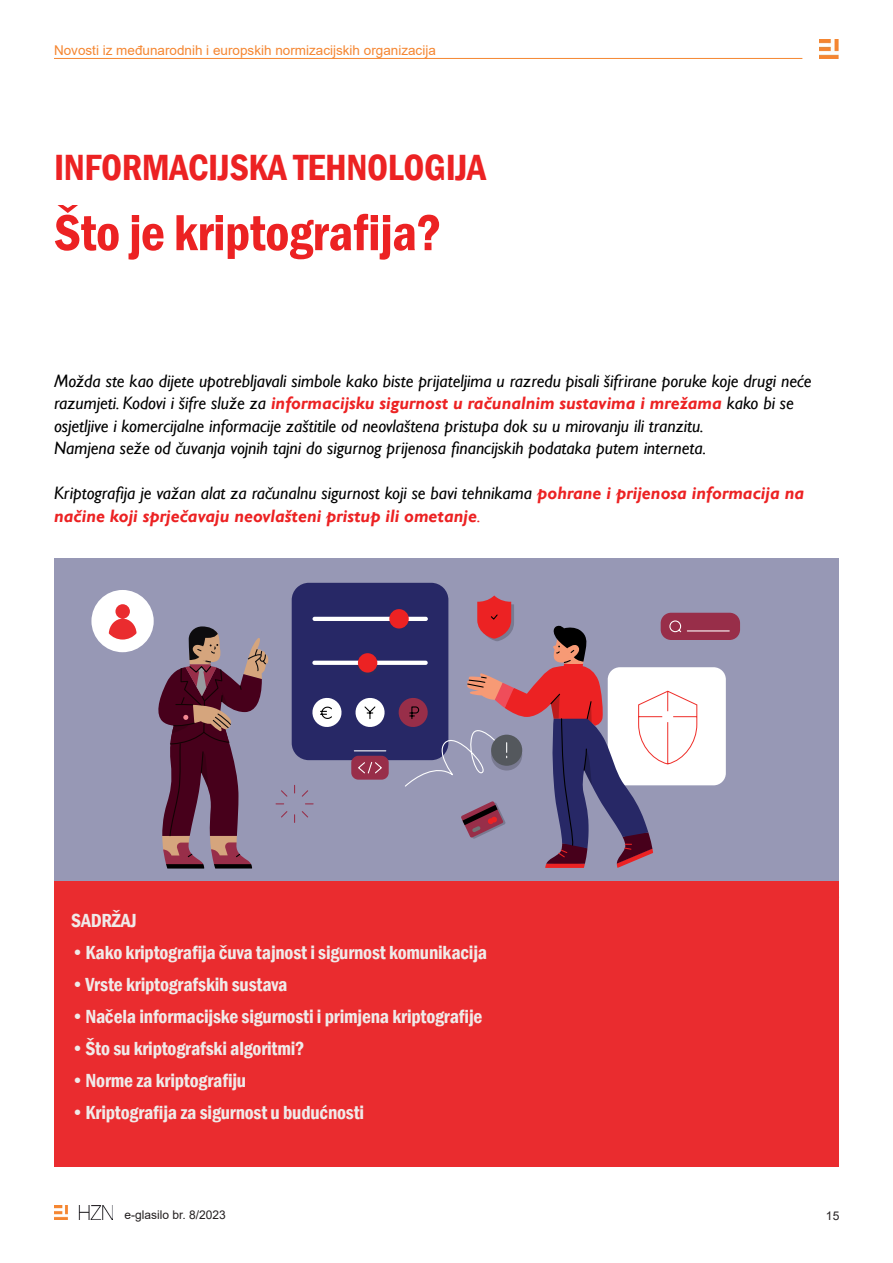
<style>
.page{position:relative;width:893px;height:1263px;background:#fff}
.page>*{position:absolute;margin:0;border:0;box-sizing:border-box;transform-origin:0 0}
.t1{font:600 condensed 52.5px "Franklin Gothic";letter-spacing:-.01em;color:#ec2223}
.t2{font:600 condensed 37.5px "Franklin Gothic";letter-spacing:-.01em;color:#ec2223}
.t3{font:600 condensed 19.5px "Franklin Gothic";letter-spacing:-.01em;color:#f0eae9}
.t4{font:italic 18px/22.5px "Gill Sans";color:#000}
.t5{font:italic 700 18px/22.5px "Gill Sans";color:#ec2223}
.t6{font:13.5px "Arial";color:#f58631}
.t7{font:12px "Arial";color:#231f20}
.s1{font-weight:700;color:#ec2223}
.s2{font-weight:400;color:#000}
.s3{font-weight:400}
</style>
<div class="page">
<img style="left:819px;top:40px;width:19px;height:19px">
<img style="left:55px;top:1206px;width:57px;height:13px">
<hr style="left:54px;top:58px;width:748px;height:1px;background:#f58630">
<div style="left:54px;top:559px;width:785px;height:354px;background:#9798b5"></div>
<svg style="left:158px;top:626px;width:110px;height:242px"></svg>
<div style="left:91px;top:590px;width:63px;height:62px;background:#fff;border-radius:50%"></div>
<svg style="left:109px;top:604px;width:28px;height:35px"></svg>
<svg style="left:275px;top:583px;width:465px;height:285px"></svg>
<div style="left:54px;top:881px;width:785px;height:286px;background:#ea2c2f"></div>
<p class="t6" style="left:54px;top:40px;width:383px">Novosti iz međunarodnih i europskih normizacijskih organizacija</p>
<h2 class="t2" style="left:54px;top:143px;width:434px">INFORMACIJSKA TEHNOLOGIJA</h2>
<h1 class="t1" style="left:54px;top:198px;width:389px">Što je kriptografija?</h1>
<p class="t4" style="left:54px;top:370px;width:759px">Možda ste kao dijete upotrebljavali simbole kako biste prijateljima u razredu pisali šifrirane poruke koje drugi neće razumjeti. Kodovi i šifre služe za <span class="s1">informacijsku sigurnost u računalnim sustavima i mrežama</span> kako bi se osjetljive i komercijalne informacije zaštitile od neovlaštena pristupa dok su u mirovanju ili tranzitu.<br>Namjena seže od čuvanja vojnih tajni do sigurnog prijenosa financijskih podataka putem interneta.</p>
<p class="t5" style="left:54px;top:482px;width:752px"><span class="s2">Kriptografija je važan alat za računalnu sigurnost koji se bavi tehnikama</span> pohrane i prijenosa informacija na načine koji sprječavaju neovlašteni pristup ili ometanje<span class="s3">.</span></p>
<p class="t3" style="left:71px;top:907px;width:67px">SADRŽAJ</p>
<p class="t3" style="left:71px;top:939px;width:418px">•Kako kriptografija čuva tajnost i sigurnost komunikacija</p>
<p class="t3" style="left:71px;top:971px;width:218px">•Vrste kriptografskih sustava</p>
<p class="t3" style="left:71px;top:1003px;width:413px">•Načela informacijske sigurnosti i primjena kriptografije</p>
<p class="t3" style="left:71px;top:1035px;width:235px">•Što su kriptografski algoritmi?</p>
<p class="t3" style="left:71px;top:1067px;width:177px">•Norme za kriptografiju</p>
<p class="t3" style="left:71px;top:1099px;width:295px">•Kriptografija za sigurnost u budućnosti</p>
<p class="t7" style="left:125px;top:1206px;width:103px">e-glasilo br. 8/2023</p>
<p class="t7" style="left:826px;top:1207px;width:15px">15</p>
</div>
